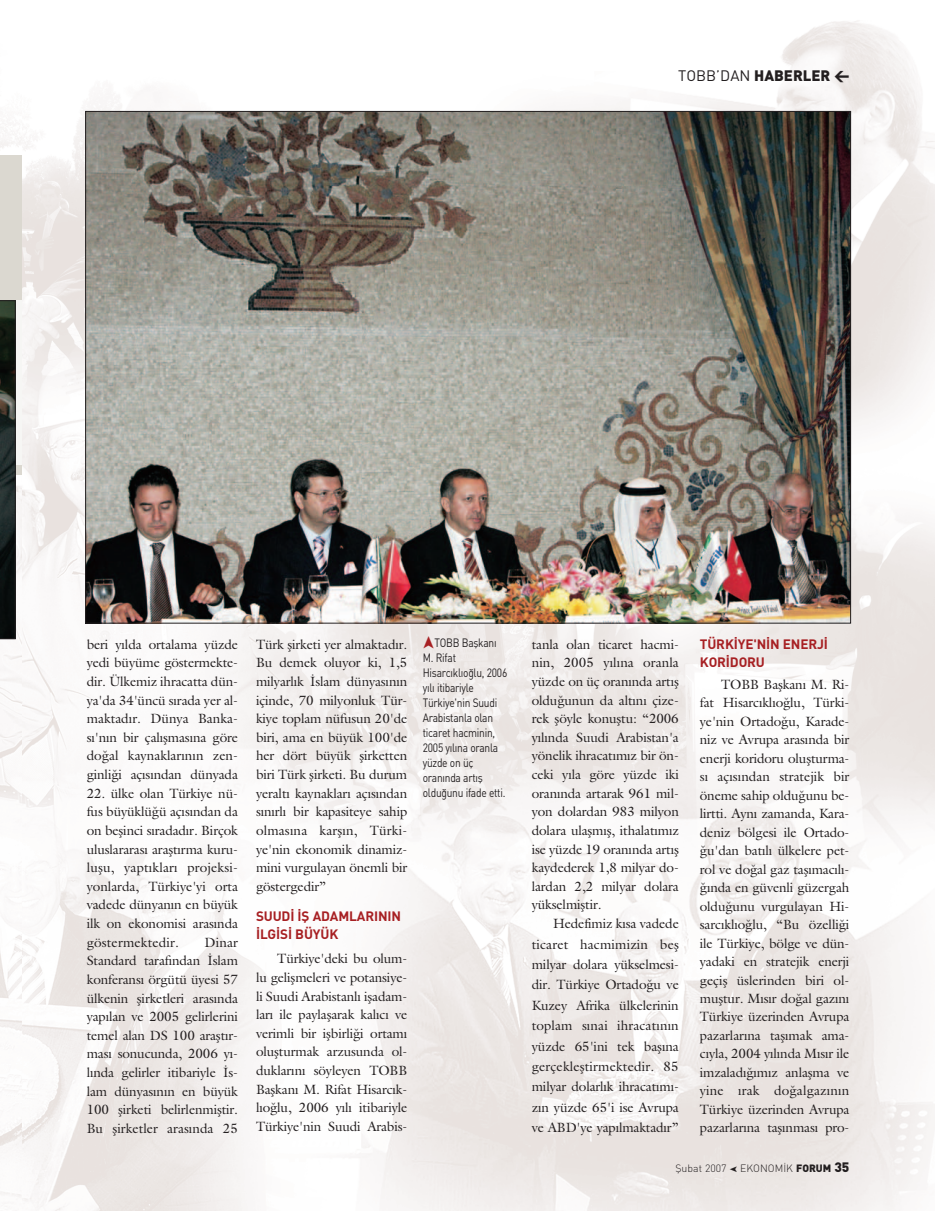
<style>
.page{position:relative;width:935px;height:1211px;background:#fff}
.page>*{position:absolute;margin:0;border:0;box-sizing:border-box;transform-origin:0 0}
.t1{font:15px "DINT Black";color:#231f20}
.t2{font:13.5px/18.6px "Galliard Turk";letter-spacing:-.01em;color:#231f20;text-align:justify}
.t3{font:13.5px/18.5px "DINT Bold";letter-spacing:-.01em;color:#a72023}
.t4{font:12px/15px "DINT";letter-spacing:-.025em;color:#231f20;scale:.85 1}
.t5{font:10.5px "DINT Light";color:#231f20}
.s1{font-family:"DINT"}
.s2{font-family:"DINT Black"}
.s3{font-family:"DINT Black";font-size:13.5px}
</style>
<div class="page">
<img style="left:21px;top:21px;width:913px;height:1189px">
<img style="left:0;top:127px;width:21px;height:1070px">
<div style="left:0;top:155px;width:21px;height:319px;background:#dbd8d0"></div>
<div style="left:0;top:300px;width:21px;height:165px;background:#f6f6f4"></div>
<img style="left:87px;top:113px;width:762px;height:508px">
<svg style="left:0;top:300px;width:16px;height:339px;background:#1b221f"></svg>
<svg style="left:423px;top:636px;width:11px;height:13px"></svg>
<p class="t1" style="left:678px;top:70px;width:173px"><span class="s1">TOBB’DAN</span> HABERLER &lt;</p>
<p class="t2" style="left:87px;top:636px;width:153px">beri y›lda ortalama yüzde yedi büyüme göstermekte&shy;dir. Ülkemiz ihracatta dün&shy;ya'da 34'üncü s›rada yer al&shy;maktad›r. Dünya Banka&shy;s›'n›n bir çal›flmas›na göre do¤al kaynaklar›n›n zen&shy;ginli¤i aç›s›ndan dünyada</p>
<p class="t2" style="left:87px;top:785px;width:153px">22. ülke olan Türkiye nü&shy;fus büyüklü¤ü aç›s›ndan da on beflinci s›radad›r. Birçok uluslararas› araflt›rma kuru&shy;luflu, yapt›klar› projeksi&shy;yonlarda, Türkiye'yi orta vadede dünyan›n en büyük ilk on ekonomisi aras›nda göstermektedir.</p>
<p class="t2" style="left:87px;top:934px;width:153px;text-indent:118px">Dinar Standard taraf›ndan ‹slam konferans› örgütü üyesi 57 ülkenin flirketleri aras›nda yap›lan ve 2005 gelirlerini temel alan DS 100 araflt›r&shy;mas› sonucunda, 2006 y›- l›nda gelirler itibariyle ‹s&shy;lam dünyas›n›n en büyük 100 flirketi belirlenmifltir.<br>Bu flirketler aras›nda 25</p>
<p class="t2" style="left:256px;top:636px;width:153px">Türk flirketi yer almaktad›r.<br>Bu demek oluyor ki, 1,5 milyarl›k ‹slam dünyas›n›n içinde, 70 milyonluk Tür&shy;kiye toplam nüfusun 20'de biri, ama en büyük 100'de her dört büyük flirketten biri Türk flirketi. Bu durum yeralt› kaynaklar› aç›s›ndan s›n›rl› bir kapasiteye sahip olmas›na karfl›n, Türki&shy;ye'nin ekonomik dinamiz&shy;mini vurgulayan önemli bir göstergedir”</p>
<p class="t3" style="left:256px;top:908px;width:146px">SUUD‹ ‹fi ADAMLARININ ‹LG‹S‹ BÜYÜK</p>
<p class="t2" style="left:256px;top:950px;width:153px;text-indent:21px">Türkiye'deki bu olum&shy;lu geliflmeleri ve potansiye&shy;li Suudi Arabistanl› ifladam&shy;lar› ile paylaflarak kal›c› ve verimli bir iflbirli¤i ortam› oluflturmak arzusunda ol&shy;duklar›n› söyleyen TOBB Baflkan› M. Rifat Hisarc›k&shy;l›o¤lu, 2006 y›l› itibariyle Türkiye'nin Suudi Arabis-</p>
<p class="t4" style="left:423px;top:637px;width:101px;text-indent:12px">TOBB Baflkan›<br>M. Rifat<br>Hisarc›kl›o¤lu, 2006 y›l› itibariyle<br>Türkiye'nin Suudi<br>Arabistanla olan ticaret hacminin,<br>2005 y›l›na oranla yüzde on üç oran›nda art›fl oldu¤unu ifade etti.</p>
<p class="t3" style="left:700px;top:637px;width:130px;line-height:18px">TÜRK‹YE'N‹N ENERJ‹<br>KOR‹DORU</p>
<p class="t2" style="left:700px;top:676px;width:151px;text-indent:21px">TOBB Baflkan› M. Ri&shy;fat Hisarc›kl›o¤lu, Türki&shy;ye'nin Ortado¤u, Karade&shy;niz ve Avrupa aras›nda bir enerji koridoru oluflturma&shy;s› aç›s›ndan stratejik bir öneme sahip oldu¤unu be&shy;lirtti. Ayn› zamanda, Kara&shy;deniz bölgesi ile Ortado-¤u'dan bat›l› ülkelere pet&shy;rol ve do¤al gaz tafl›mac›l›- ¤›nda en güvenli güzergah oldu¤unu vurgulayan Hi&shy;sarc›kl›o¤lu, “Bu özelli¤i ile Türkiye, bölge ve dün&shy;yadaki en stratejik enerji geçifl üslerinden biri ol&shy;mufltur. M›s›r do¤al gaz›n› Türkiye üzerinden Avrupa pazarlar›na tafl›mak ama&shy;c›yla, 2004 y›l›nda M›s›r ile imzalad›¤›m›z anlaflma ve yine ›rak do¤algaz›n›n Türkiye üzerinden Avrupa pazarlar›na tafl›nmas› pro-</p>
<p class="t2" style="left:532px;top:636px;width:149px">tanla olan ticaret hacmi&shy;nin, 2005 y›l›na oranla yüzde on üç oran›nda art›fl oldu¤unun da alt›n› çize&shy;rek flöyle konufltu: “2006 y›l›nda Suudi Arabistan'a yönelik ihracat›m›z bir ön&shy;ceki y›la göre yüzde iki oran›nda artarak 961 mil&shy;yon dolardan 983 milyon dolara ulaflm›fl, ithalat›m›z ise yüzde 19 oran›nda art›fl kaydederek 1,8 milyar do&shy;lardan 2,2 milyar dolara yükselmifltir.</p>
<p class="t2" style="left:532px;top:914px;width:149px;line-height:20.4px;text-indent:21px">Hedefimiz k›sa vadede ticaret hacmimizin befl milyar dolara yükselmesi&shy;dir. Türkiye Ortado¤u ve Kuzey Afrika ülkelerinin toplam s›nai ihracat›n›n yüzde 65'ini tek bafl›na gerçeklefltirmektedir. 85 milyar dolarl›k ihracat›m›- z›n yüzde 65'i ise Avrupa ve ABD'ye yap›lmaktad›r”</p>
<p class="t5" style="left:675px;top:1164px;width:175px">fiubat 2007 ● EKONOM‹K <span class="s2">FORUM</span> <span class="s3">35</span></p>
</div>
